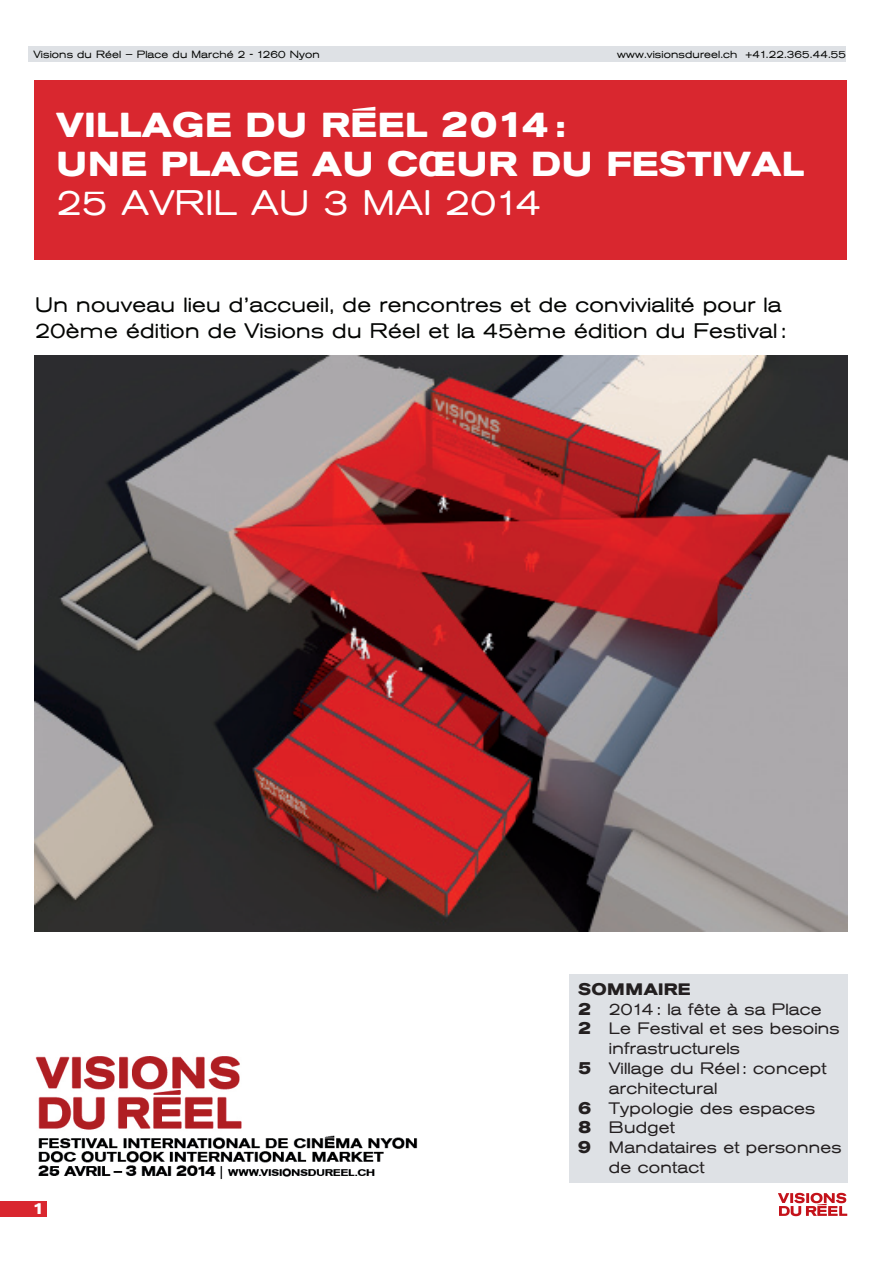
<style>
.page{position:relative;width:893px;height:1263px;background:#fff}
.page>*{position:absolute;margin:0;border:0;box-sizing:border-box;transform-origin:0 0}
.t1{font:300 expanded 35.4px "VDR";color:#fff}
.t2{font:700 expanded 34.5px/39px "VDR";color:#fff}
.t3{font:300 expanded 21px/25.5px "VDR";color:#040503}
.t4{font:300 expanded 16.5px/19.8px "VDR";color:#231f20}
.t5{font:700 expanded 16.5px/19.8px "VDR";color:#231f20}
.t6{font:700 expanded 15px "VDR";color:#fff}
.t7{font:300 expanded 10.5px "VDR";color:#040503}
</style>
<div class="page">
<div style="left:29px;top:47px;width:817px;height:15px;background:#dee1e5"></div>
<svg style="left:778px;top:1193px;width:69px;height:23px"></svg>
<div style="left:0;top:1201px;width:47px;height:15px;background:#d9272f"></div>
<img style="left:35px;top:1056px;width:383px;height:124px">
<div style="left:34px;top:81px;width:812px;height:179px;background:#d9272f"></div>
<div style="left:569px;top:974px;width:278px;height:208px;background:#dee1e5"></div>
<img style="left:34px;top:356px;width:814px;height:575px">
<p class="t7" style="left:33px;top:49px;width:288px">Visions du Réel – Place du Marché 2 - 1260 Nyon</p>
<p class="t7" style="left:617px;top:49px;width:231px">www.visionsdureel.ch +41.22.365.44.55</p>
<h2 class="t2" style="left:56px;top:105px;width:750px">VILLAGE DU RÉEL 2014:<br>UNE PLACE AU CŒUR DU FESTIVAL</h2>
<h1 class="t1" style="left:56px;top:183px;width:487px">25 avril au 3 mai 2014</h1>
<p class="t3" style="left:35px;top:292px;width:753px">Un nouveau lieu d’accueil, de rencontres et de convivialité pour la<br>20ème édition de Visions du Réel et la 45ème édition du Festival:</p>
<p class="t6" style="left:33px;top:1200px;width:12px">1</p>
<p class="t5" style="left:578px;top:979px;width:112px">SOMMAIRE<br>2<br>2</p>
<p class="t5" style="left:578px;top:1058px;width:15px">5</p>
<p class="t5" style="left:578px;top:1098px;width:15px;text-align:justify">6<br>8<br>9</p>
<p class="t4" style="left:609px;top:999px;width:234px">2014: la fête à sa Place<br>Le Festival et ses besoins infrastructurels<br>Village du Réel: concept architectural<br>Typologie des espaces<br>Budget<br>Mandataires et personnes de contact</p>
</div>
